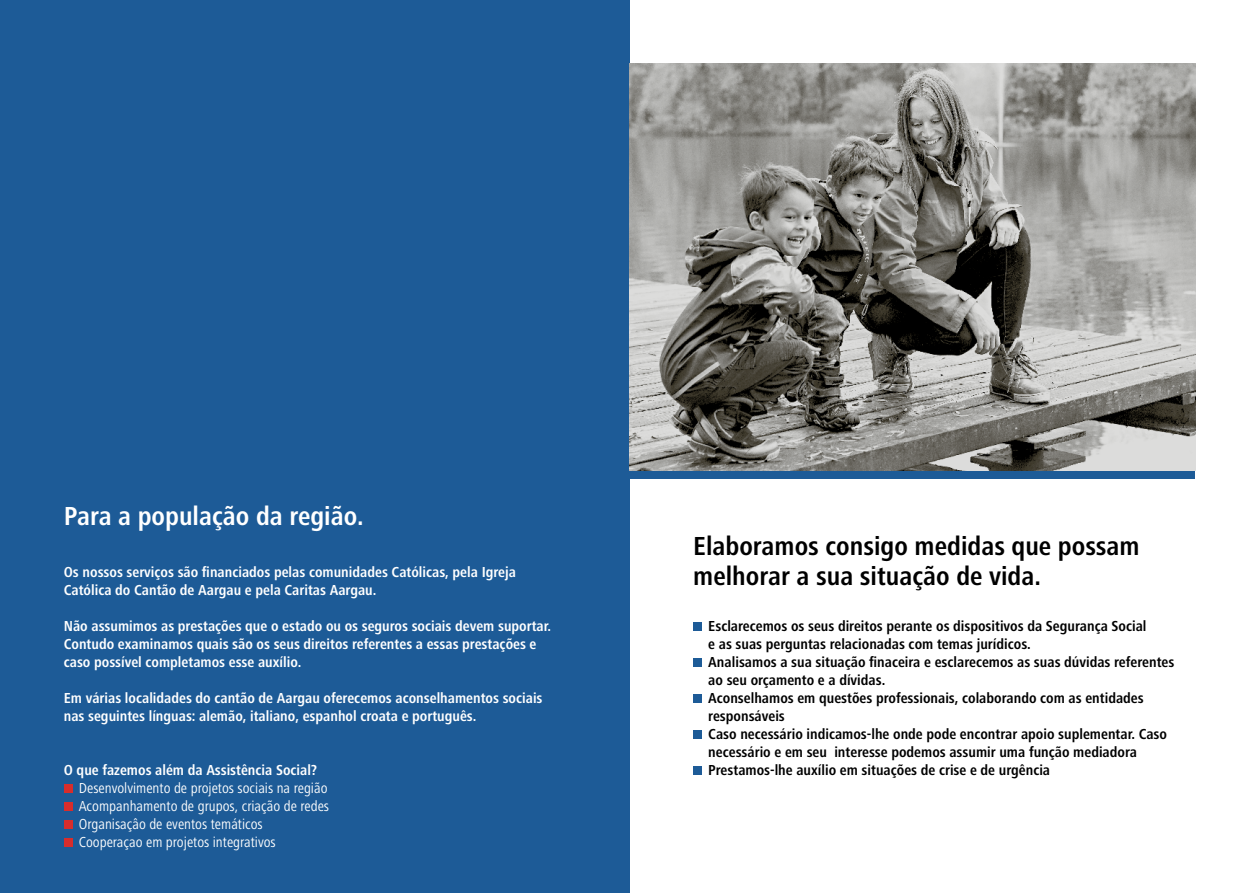
<style>
.page{position:relative;width:1259px;height:893px;background:#fff}
.page>*{position:absolute;margin:0;border:0;box-sizing:border-box;transform-origin:0 0}
.t1{font:700 condensed 27px/30px "Frutiger Next LT";color:#000}
.t2{font:700 condensed 27px "Frutiger Next LT";color:#fff}
.t3{font:700 condensed 15px/18px "Frutiger Next LT";color:#000}
.t4{font:700 condensed 15px/18px "Frutiger Next LT";color:#fff}
.t5{font:condensed 15px/18px "Frutiger Next LT";color:#fff}
</style>
<div class="page">
<div style="left:0;top:0;width:629px;height:893px;background:#1d5b97"></div>
<div style="left:693px;top:622px;width:9px;height:9px;background:#1d5b97"></div>
<div style="left:693px;top:658px;width:9px;height:9px;background:#1d5b97"></div>
<div style="left:693px;top:694px;width:9px;height:9px;background:#1d5b97"></div>
<div style="left:693px;top:730px;width:9px;height:9px;background:#1d5b97"></div>
<div style="left:693px;top:766px;width:9px;height:9px;background:#1d5b97"></div>
<div style="left:64px;top:784px;width:8px;height:9px;background:#d82d2c"></div>
<div style="left:64px;top:802px;width:8px;height:9px;background:#d82d2c"></div>
<div style="left:64px;top:820px;width:8px;height:9px;background:#d82d2c"></div>
<div style="left:64px;top:838px;width:8px;height:9px;background:#d82d2c"></div>
<div style="left:629px;top:470px;width:566px;height:8px;background:#1d5b97"></div>
<img style="left:629px;top:64px;width:566px;height:407px">
<h1 class="t2" style="left:64px;top:501px;width:301px">Para a população da região.</h1>
<p class="t4" style="left:64px;top:563px;width:454px">Os nossos serviços são financiados pelas comunidades Católicas, pela Igreja<br>Católica do Cantão de Aargau e pela Caritas Aargau.</p>
<p class="t4" style="left:64px;top:617px;width:489px">Não assumimos as prestações que o estado ou os seguros sociais devem suportar.<br>Contudo examinamos quais são os seus direitos referentes a essas prestações e caso possível completamos esse auxílio.</p>
<p class="t4" style="left:64px;top:689px;width:480px">Em várias localidades do cantão de Aargau oferecemos aconselhamentos sociais nas seguintes línguas: alemão, italiano, espanhol croata e português.</p>
<p class="t4" style="left:64px;top:761px;width:255px">O que fazemos além da Assistência Social?</p>
<p class="t5" style="left:79px;top:779px;width:252px">Desenvolvimento de projetos sociais na região Acompanhamento de grupos, criação de redes Organisaçâo de eventos temáticos Cooperaçao em projetos integrativos</p>
<h1 class="t1" style="left:693px;top:531px;width:448px">Elaboramos consigo medidas que possam melhorar a sua situação de vida.</h1>
<p class="t3" style="left:708px;top:617px;width:467px">Esclarecemos os seus direitos perante os dispositivos da Segurança Social<br>e as suas perguntas relacionadas com temas jurídicos.<br>Analisamos a sua situação finaceira e esclarecemos as suas dúvidas referentes ao seu orçamento e a dívidas.<br>Aconselhamos em questões professionais, colaborando com as entidades responsáveis<br>Caso necessário indicamos-lhe onde pode encontrar apoio suplementar. Caso necessário e em seu interesse podemos assumir uma função mediadora Prestamos-lhe auxílio em situações de crise e de urgência</p>
</div>
